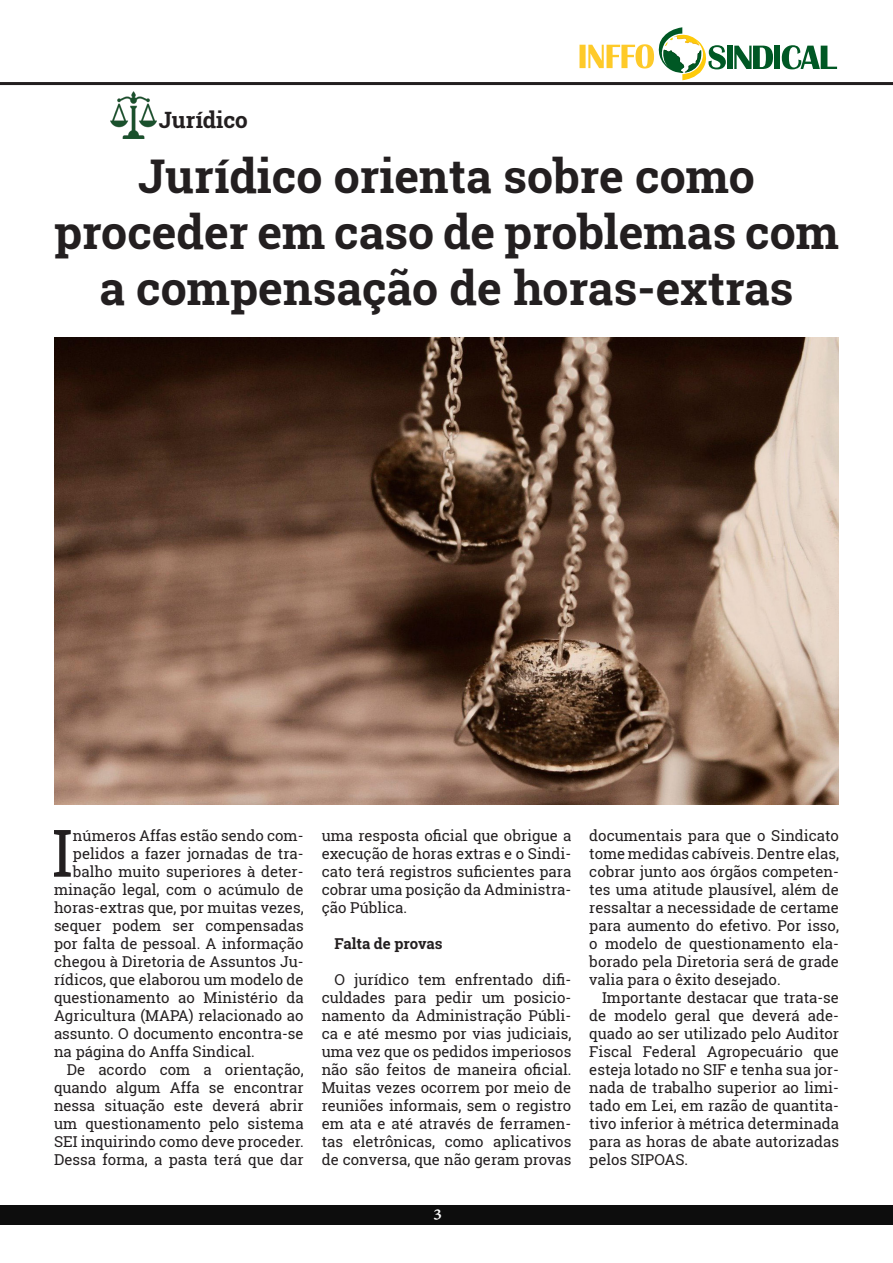
<style>
.page{position:relative;width:893px;height:1263px;background:#fff}
.page>*{position:absolute;margin:0;border:0;box-sizing:border-box;transform-origin:0 0}
.capitular{font:65.7px "Roboto Slab";color:#231f20}
.Titulo{font:700 46.5px/55.8px "Roboto Slab";color:#231f20;text-align:center}
.t1{font:28.5px "Minion Pro";color:#fff}
.Jurídico{font:700 22.5px "Roboto Slab";color:#231f20}
.Recuo_de_Parágrafo{font:15px/18px "Roboto Slab";color:#231f20;text-align:justify}
.capitular-2{font:15px "Roboto Slab";color:#231f20}
.Recuo_de_Parágrafo-2{font:700 15px "Roboto Slab";color:#231f20}
</style>
<div class="page">
<hr style="left:0;top:82px;width:893px;height:3px;background:#231f20">
<div style="left:727px;top:46px;width:6px;height:23px;background:#005824"></div>
<svg style="left:734px;top:46px;width:39px;height:23px"></svg>
<div style="left:775px;top:46px;width:5px;height:23px;background:#005824"></div>
<svg style="left:782px;top:45px;width:55px;height:24px"></svg>
<svg style="left:579px;top:27px;width:147px;height:53px"></svg>
<div style="left:0;top:1205px;width:893px;height:20px;background:#0d0d0d"></div>
<img style="left:110px;top:91px;width:47px;height:47px">
<img style="left:54px;top:337px;width:785px;height:467px">
<p class="Jurídico" style="left:159px;top:104px;width:91px">Jurídico</p>
<p class="Titulo" style="left:138px;top:148px;width:618px">Jurídico orienta sobre como</p>
<p class="Titulo" style="left:54px;top:204px;width:786px">proceder em caso de problemas com a compensação de horas-extras</p>
<p class="capitular" style="left:52px;top:808px;width:23px">I</p>
<p class="capitular-2" style="left:73px;top:825px;width:232px">números Affas estão sendo com-</p>
<p class="capitular-2" style="left:73px;top:843px;width:232px">pelidos a fazer jornadas de tra-</p>
<p class="capitular-2" style="left:73px;top:861px;width:232px">balho muito superiores à deter-</p>
<p class="capitular-2" style="left:54px;top:879px;width:251px">minação legal, com o acúmulo de</p>
<p class="capitular-2" style="left:54px;top:897px;width:251px">horas-extras que, por muitas vezes,</p>
<p class="capitular-2" style="left:54px;top:915px;width:251px">sequer podem ser compensadas</p>
<p class="capitular-2" style="left:54px;top:933px;width:251px">por falta de pessoal. A informação</p>
<p class="capitular-2" style="left:54px;top:951px;width:251px">chegou à Diretoria de Assuntos Ju-</p>
<p class="capitular-2" style="left:54px;top:969px;width:251px">rídicos, que elaborou um modelo de</p>
<p class="capitular-2" style="left:54px;top:987px;width:251px">questionamento ao Ministério da</p>
<p class="capitular-2" style="left:54px;top:1005px;width:251px">Agricultura (MAPA) relacionado ao</p>
<p class="capitular-2" style="left:54px;top:1023px;width:251px">assunto. O documento encontra-se</p>
<p class="capitular-2" style="left:54px;top:1041px;width:202px">na página do Anffa Sindical.</p>
<p class="Recuo_de_Parágrafo" style="left:54px;top:1060px;width:251px;text-indent:13px">De acordo com a orientação, quando algum Affa se encontrar nessa situação este deverá abrir um questionamento pelo sistema SEI inquirindo como deve proceder.<br>Dessa forma, a pasta terá que dar</p>
<p class="Recuo_de_Parágrafo" style="left:322px;top:826px;width:251px">uma resposta oficial que obrigue a execução de horas extras e o Sindi&shy;cato terá registros suficientes para cobrar uma posição da Administra&shy;ção Pública.</p>
<p class="Recuo_de_Parágrafo-2" style="left:334px;top:933px;width:110px">Falta de provas</p>
<p class="Recuo_de_Parágrafo" style="left:322px;top:970px;width:251px;text-indent:13px">O jurídico tem enfrentado difi&shy;culdades para pedir um posicio&shy;namento da Administração Públi&shy;ca e até mesmo por vias judiciais, uma vez que os pedidos imperiosos não são feitos de maneira oficial.<br>Muitas vezes ocorrem por meio de reuniões informais, sem o registro em ata e até através de ferramen&shy;tas eletrônicas, como aplicativos de conversa, que não geram provas</p>
<h3 class="t1" style="left:433px;top:1202px;width:11px">3</h3>
<p class="Recuo_de_Parágrafo" style="left:589px;top:826px;width:251px">documentais para que o Sindicato tome medidas cabíveis. Dentre elas, cobrar junto aos órgãos competen&shy;tes uma atitude plausível, além de ressaltar a necessidade de certame para aumento do efetivo. Por isso, o modelo de questionamento ela&shy;borado pela Diretoria será de grade valia para o êxito desejado.</p>
<p class="Recuo_de_Parágrafo" style="left:589px;top:988px;width:251px;text-indent:13px">Importante destacar que trata-se de modelo geral que deverá ade&shy;quado ao ser utilizado pelo Auditor Fiscal Federal Agropecuário que esteja lotado no SIF e tenha sua jor&shy;nada de trabalho superior ao limi&shy;tado em Lei, em razão de quantita&shy;tivo inferior à métrica determinada para as horas de abate autorizadas pelos SIPOAS.</p>
</div>
